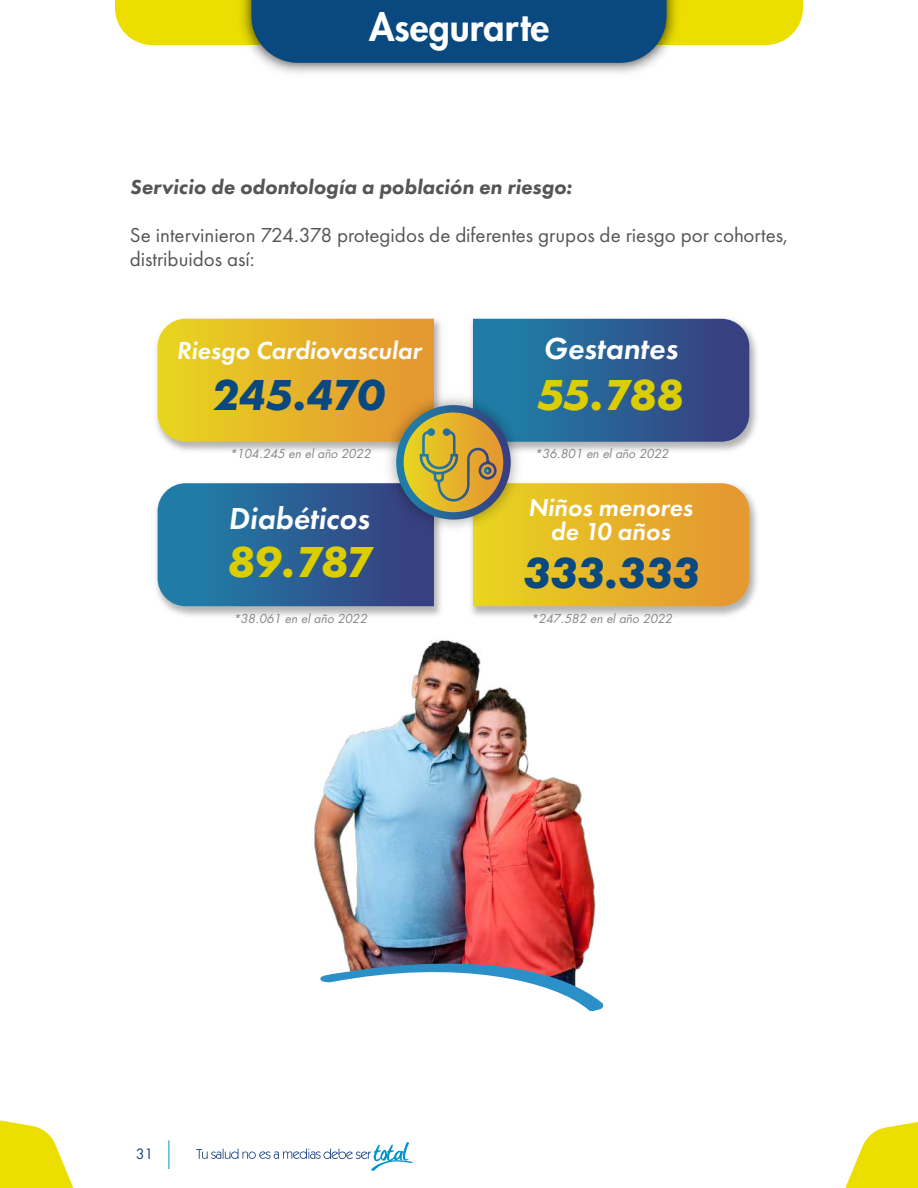
<style>
.page{position:relative;width:918px;height:1188px;background:#fff}
.page>*{position:absolute;margin:0;border:0;box-sizing:border-box;transform-origin:0 0}
.t1{font:italic 700 45px "Futura PT";color:#0a4980}
.t2{font:italic 700 45px "Futura PT";letter-spacing:-.03em;color:#dbce00}
.t3{font:800 37.5px "Futura Std";color:#fff}
.t4{font:italic 600 31.5px "Futura PT";color:#fff}
.t5{font:italic 600 25.5px/24.2px "Futura PT";color:#fff;text-align:center}
.t6{font:21px/24px "Futura PT";color:#555}
.t7{font:italic 800 21px "Futura PT";color:#555}
.t8{font:15.6px "Futura PT";color:#19437c}
.t9{font:italic 12px "Futura Std";color:#868684}
</style>
<div class="page">
<svg style="left:196px;top:1142px;width:217px;height:29px"></svg>
<svg style="left:0;top:1120px;width:74px;height:68px"></svg>
<svg style="left:845px;top:1122px;width:73px;height:66px"></svg>
<svg style="left:115px;top:0;width:688px;height:63px;background:#698a6e"></svg>
<img style="left:313px;top:640px;width:283px;height:295px">
<img style="left:320px;top:935px;width:284px;height:76px">
<img style="left:473px;top:318px;width:284px;height:121px">
<img style="left:156px;top:505px;width:285px;height:111px">
<img style="left:471px;top:495px;width:286px;height:121px">
<svg style="left:158px;top:319px;width:591px;height:287px;background:#9b9b76"></svg>
<h2 class="t3" style="left:369px;top:3px;width:181px">Asegurarte</h2>
<p class="t7" style="left:130px;top:174px;width:444px">Servicio de odontología a población en riesgo:</p>
<p class="t6" style="left:130px;top:223px;width:660px">Se intervinieron 724.378 protegidos de diferentes grupos de riesgo por cohortes, distribuidos así:</p>
<p class="t5" style="left:176px;top:338px;width:247px">Riesgo Cardiovascular</p>
<h1 class="t1" style="left:213px;top:368px;width:173px">245.470</h1>
<h3 class="t4" style="left:543px;top:328px;width:136px">Gestantes</h3>
<h1 class="t2" style="left:537px;top:368px;width:147px">55.788</h1>
<p class="t9" style="left:230px;top:446px;width:143px">*104.245 en el año 2022</p>
<p class="t9" style="left:535px;top:446px;width:135px">*36.801 en el año 2022</p>
<h3 class="t4" style="left:228px;top:498px;width:143px">Diabéticos</h3>
<h1 class="t2" style="left:228px;top:534px;width:146px">89.787</h1>
<p class="t5" style="left:528px;top:495px;width:166px">Niños menores de 10 años</p>
<h1 class="t1" style="left:524px;top:545px;width:177px">333.333</h1>
<p class="t9" style="left:233px;top:611px;width:135px">*38.061 en el año 2022</p>
<p class="t9" style="left:531px;top:611px;width:143px">*247.582 en el año 2022</p>
<p class="t8" style="left:136px;top:1144px;width:19px">31</p>
</div>
